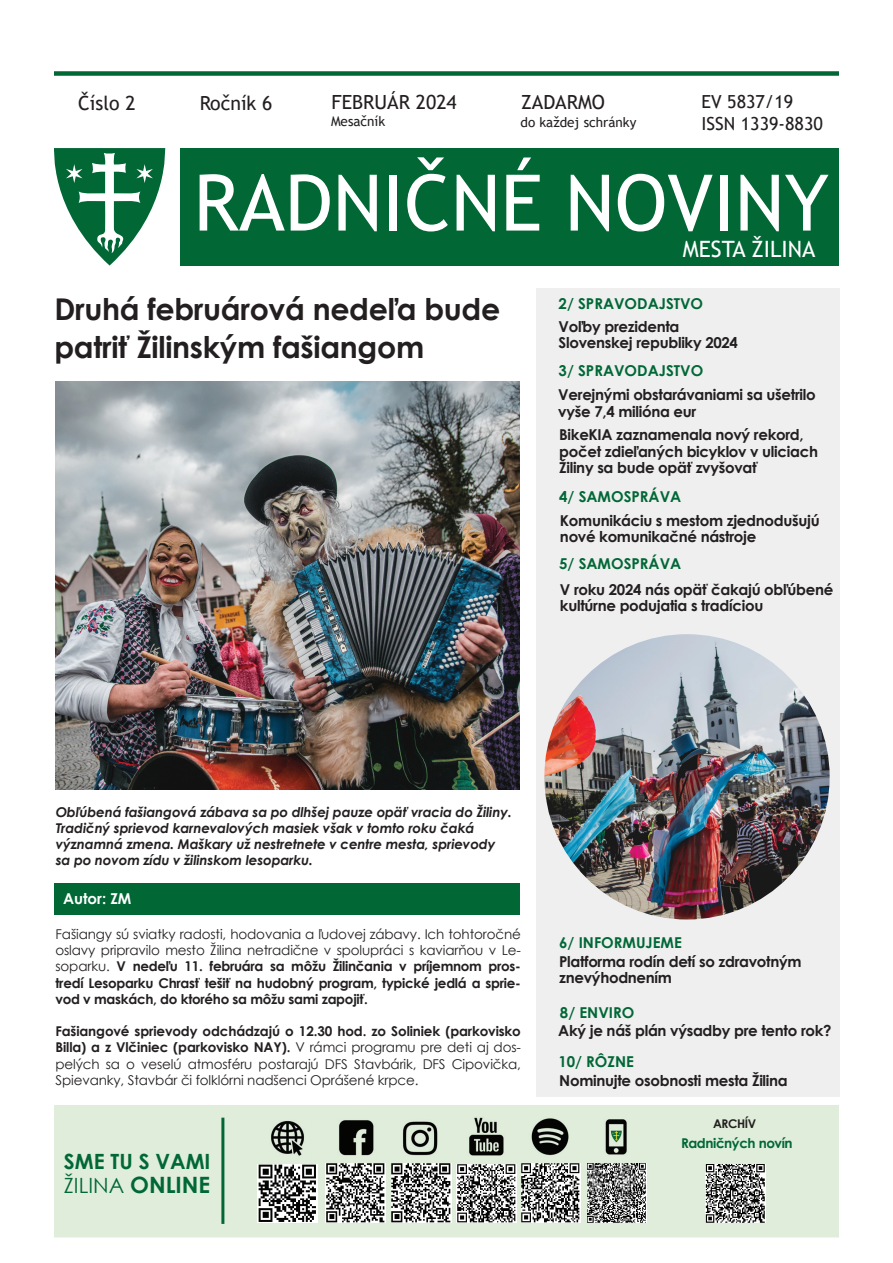
<style>
.page{position:relative;width:893px;height:1263px;background:#fff}
.page>*{position:absolute;margin:0;border:0;box-sizing:border-box;transform-origin:0 0}
.t1{font:78px "Trebuchet MS";color:#fff}
.t2{font:700 30px/37.5px "Century Gothic";letter-spacing:-.01em;color:#231f20}
.t3{font:22.5px "Trebuchet MS";color:#fff}
.t4{font:700 21px/24px "Century Gothic";color:#006735}
.t5{font:19.5px "Trebuchet MS";color:#231f20}
.t6{font:18px "Trebuchet MS";color:#231f20}
.t7{font:700 15px/16.5px "Century Gothic";letter-spacing:-.02em;color:#231f20}
.t8{font:700 15px "Century Gothic";color:#006735}
.t9{font:700 15px "Century Gothic";color:#fff}
.t10{font:700 13.5px/16.2px "Century Gothic";letter-spacing:-.02em;color:#231f20;text-align:justify}
.t11{font:13.5px/16.2px "Century Gothic";letter-spacing:-.01em;color:#231f20;text-align:justify}
.t12{font:italic 700 13.5px/16.2px "Century Gothic";letter-spacing:-.01em;color:#231f20}
.t13{font:13.5px "Trebuchet MS";color:#231f20}
.t14{font:700 13.5px "Century Gothic";letter-spacing:-.03em;color:#006735}
.t15{font:700 12px "Century Gothic";letter-spacing:-.03em;color:#231f20}
.s1{font-weight:400}
.s2{font-weight:700}
.s3{font-size:22.5px}
</style>
<div class="page">
<div style="left:54px;top:1105px;width:785px;height:132px;background:#dfedda"></div>
<div style="left:536px;top:288px;width:303px;height:808px;background:#efeff0"></div>
<div style="left:180px;top:148px;width:659px;height:118px;background:#006735"></div>
<svg style="left:54px;top:148px;width:112px;height:118px"></svg>
<img style="left:706px;top:1164px;width:59px;height:58px">
<div style="left:54px;top:71px;width:785px;height:5px;background:#006735"></div>
<img style="left:258px;top:1164px;width:59px;height:58px">
<img style="left:326px;top:1164px;width:59px;height:58px">
<img style="left:392px;top:1164px;width:59px;height:58px">
<img style="left:457px;top:1164px;width:59px;height:58px">
<img style="left:521px;top:1164px;width:60px;height:58px">
<img style="left:587px;top:1164px;width:60px;height:58px">
<img style="left:265px;top:1118px;width:45px;height:42px">
<img style="left:332px;top:1118px;width:46px;height:42px">
<img style="left:397px;top:1119px;width:45px;height:42px">
<img style="left:465px;top:1116px;width:43px;height:42px">
<img style="left:527px;top:1117px;width:42px;height:42px">
<img style="left:593px;top:1116px;width:45px;height:42px">
<hr style="left:221px;top:1118px;width:3px;height:106px;background:#006735">
<img style="left:544px;top:634px;width:286px;height:285px;border-radius:143px">
<img style="left:56px;top:381px;width:463px;height:409px">
<div style="left:54px;top:883px;width:465px;height:32px;background:#006735"></div>
<h3 class="t5" style="left:331px;top:90px;width:127px">FEBRUÁR 2024</h3>
<p class="t6" style="left:702px;top:90px;width:93px">EV 5837/19</p>
<p class="t13" style="left:331px;top:113px;width:56px">Mesačník</p>
<p class="t6" style="left:702px;top:112px;width:123px">ISSN 1339-8830</p>
<h3 class="t5" style="left:78px;top:90px;width:59px">Číslo 2</h3>
<h3 class="t5" style="left:200px;top:90px;width:74px">Ročník 6</h3>
<h3 class="t5" style="left:521px;top:89px;width:86px">ZADARMO</h3>
<p class="t13" style="left:521px;top:113px;width:117px">do každej schránky</p>
<h1 class="t1" style="left:194px;top:154px;width:637px">RADNIČNÉ NOVINY</h1>
<h3 class="t3" style="left:683px;top:235px;width:134px">MESTA ŽILINA</h3>
<h2 class="t2" style="left:54px;top:289px;width:447px">Druhá februárová nedeľa bude patriť Žilinským fašiangom</h2>
<p class="t8" style="left:559px;top:292px;width:146px">2/ SPRAVODAJSTVO</p>
<p class="t7" style="left:559px;top:317px;width:181px">Voľby prezidenta<br>Slovenskej republiky 2024</p>
<p class="t8" style="left:559px;top:359px;width:146px">3/ SPRAVODAJSTVO</p>
<p class="t7" style="left:558px;top:386px;width:259px">Verejnými obstarávaniami sa ušetrilo vyše 7,4 milióna eur</p>
<p class="t7" style="left:559px;top:426px;width:260px">BikeKIA zaznamenala nový rekord, počet zdieľaných bicyklov v uliciach<br>Žiliny sa bude opäť zvyšovať</p>
<p class="t7" style="left:560px;top:511px;width:261px">Komunikáciu s mestom zjednodušujú nové komunikačné nástroje</p>
<p class="t7" style="left:560px;top:580px;width:275px">V roku 2024 nás opäť čakajú obľúbené kultúrne podujatia s tradíciou</p>
<p class="t8" style="left:559px;top:485px;width:124px">4/ SAMOSPRÁVA</p>
<p class="t8" style="left:559px;top:552px;width:124px">5/ SAMOSPRÁVA</p>
<p class="t12" style="left:56px;top:803px;width:458px">Obľúbená fašiangová zábava sa po dlhšej pauze opäť vracia do Žiliny.<br>Tradičný sprievod karnevalových masiek však v tomto roku čaká významná zmena. Maškary už nestretnete v centre mesta, sprievody sa po novom zídu v žilinskom lesoparku.</p>
<p class="t9" style="left:63px;top:888px;width:70px">Autor: ZM</p>
<p class="t10" style="left:56px;top:925px;width:467px"><span class="s1">Fašiangy sú sviatky radosti, hodovania a ľudovej zábavy. Ich tohtoročné oslavy pripravilo mesto Žilina netradične v spolupráci s kaviarňou v Le&shy;soparku.</span> V nedeľu 11. februára sa môžu Žilinčania v príjemnom pros&shy;tredí Lesoparku Chrasť tešiť na hudobný program, typické jedlá a sprie&shy;vod v maskách, do ktorého sa môžu sami zapojiť.</p>
<p class="t11" style="left:56px;top:1023px;width:467px"><span class="s2">Fašiangové sprievody odchádzajú o 12.30 hod. zo Soliniek (parkovisko Billa) a z Vlčiniec (parkovisko NAY).</span> V rámci programu pre deti aj dos&shy;pelých sa o veselú atmosféru postarajú DFS Stavbárik, DFS Cipovička, Spievanky, Stavbár či folklórni nadšenci Oprášené krpce.</p>
<h3 class="t4" style="left:64px;top:1148px;width:148px">SME TU S VAMI<br><span class="s1">ŽILINA</span> <span class="s3">ONLINE</span></h3>
<p class="t8" style="left:559px;top:931px;width:124px">6/ INFORMUJEME</p>
<p class="t7" style="left:559px;top:952px;width:244px">Platforma rodín detí so zdravotným znevýhodnením</p>
<p class="t8" style="left:560px;top:1001px;width:76px">8/ ENVIRO</p>
<p class="t7" style="left:558px;top:1021px;width:275px">Aký je náš plán výsadby pre tento rok?</p>
<p class="t8" style="left:558px;top:1050px;width:77px">10/ RÔZNE</p>
<p class="t7" style="left:559px;top:1072px;width:230px">Nominujte osobnosti mesta Žilina</p>
<p class="t15" style="left:713px;top:1115px;width:45px">ARCHÍV</p>
<p class="t14" style="left:681px;top:1132px;width:113px">Radničných novín</p>
</div>
